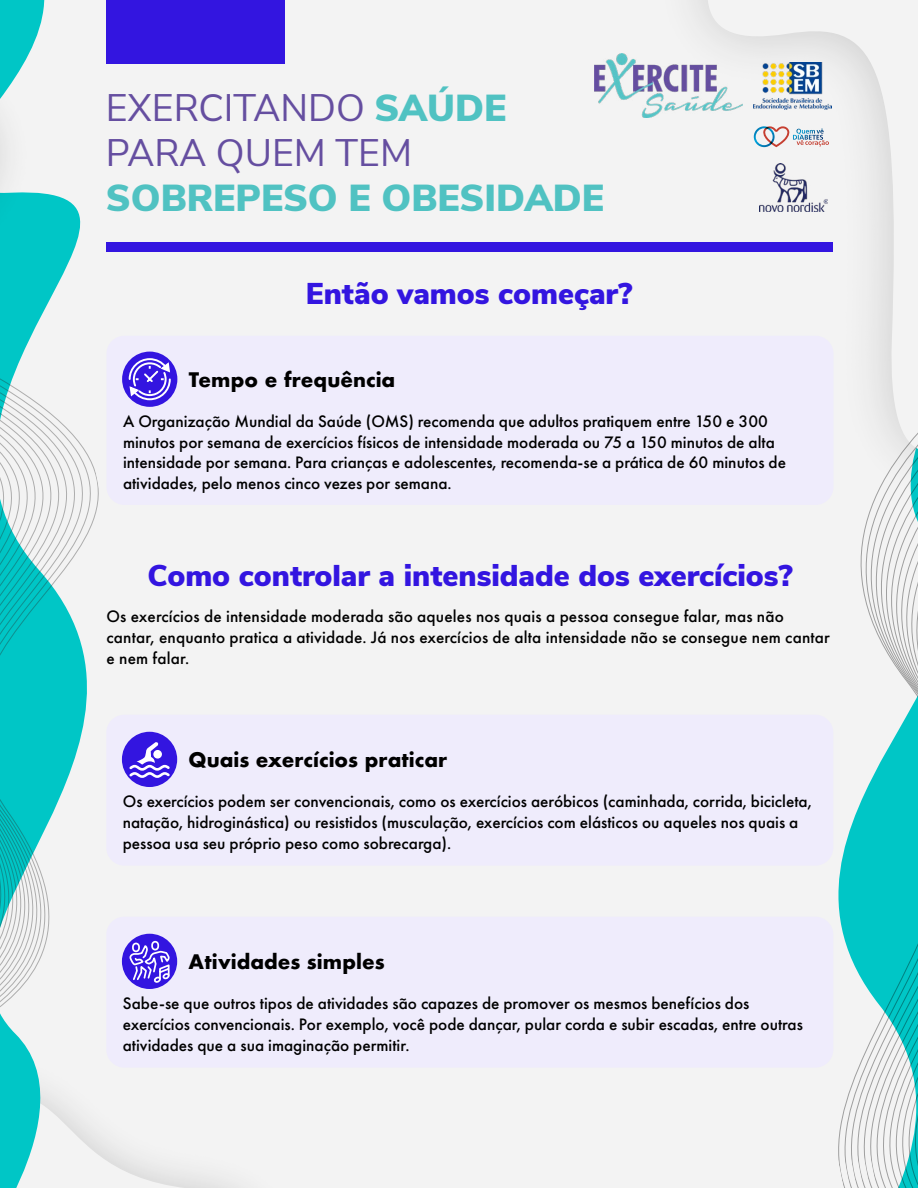
<style>
.page{position:relative;width:918px;height:1188px;background:#f3f3f3}
.page>*{position:absolute;margin:0;border:0;box-sizing:border-box;transform-origin:0 0}
.t1{font:37.5px/45px "Nunito Sans";color:#654ea0}
.t2{font:900 37.5px "Nunito Sans";color:#50c2c2}
.t3{font:900 30px "Nunito Sans";color:#3315e0}
.t4{font:700 19.5px "Futura";color:#000}
.t5{font:500 17.25px/20.7px "Futura PT";color:#000}
.s1{font-weight:900;color:#50c2c2}
</style>
<div class="page">
<svg style="left:592px;top:0;width:302px;height:252px"></svg>
<img style="left:690px;top:237px;width:204px;height:61px">
<svg style="left:838px;top:298px;width:80px;height:890px"></svg>
<img style="left:0;top:251px;width:243px;height:937px">
<svg style="left:0;top:0;width:171px;height:1168px"></svg>
<svg style="left:0;top:67px;width:195px;height:989px"></svg>
<svg style="left:0;top:69px;width:186px;height:986px"></svg>
<svg style="left:0;top:71px;width:177px;height:983px"></svg>
<svg style="left:0;top:74px;width:168px;height:843px"></svg>
<svg style="left:0;top:76px;width:159px;height:977px"></svg>
<svg style="left:0;top:78px;width:150px;height:974px"></svg>
<svg style="left:0;top:80px;width:141px;height:971px"></svg>
<svg style="left:0;top:82px;width:132px;height:835px"></svg>
<svg style="left:0;top:85px;width:123px;height:965px"></svg>
<svg style="left:0;top:87px;width:114px;height:962px"></svg>
<svg style="left:0;top:89px;width:105px;height:959px"></svg>
<svg style="left:0;top:91px;width:96px;height:956px"></svg>
<svg style="left:0;top:94px;width:87px;height:953px"></svg>
<svg style="left:0;top:96px;width:77px;height:950px"></svg>
<svg style="left:0;top:98px;width:68px;height:947px"></svg>
<svg style="left:0;top:100px;width:59px;height:944px"></svg>
<svg style="left:0;top:102px;width:55px;height:941px"></svg>
<svg style="left:0;top:105px;width:51px;height:938px"></svg>
<svg style="left:0;top:107px;width:48px;height:935px"></svg>
<svg style="left:0;top:109px;width:44px;height:932px"></svg>
<img style="left:760px;top:163px;width:68px;height:48px">
<svg style="left:754px;top:126px;width:75px;height:21px"></svg>
<img style="left:753px;top:62px;width:78px;height:48px">
<img style="left:595px;top:53px;width:148px;height:64px">
<div style="left:106px;top:0;width:178px;height:64px;background:#3315e0"></div>
<div style="left:106px;top:242px;width:727px;height:9px;background:#3315e0"></div>
<div style="left:106px;top:917px;width:727px;height:151px;background:#efecfc;border-radius:18px"></div>
<div style="left:122px;top:934px;width:55px;height:55px;background:#3315e0;border-radius:50%"></div>
<svg style="left:128px;top:940px;width:43px;height:44px"></svg>
<div style="left:106px;top:715px;width:727px;height:151px;background:#efecfc;border-radius:18px"></div>
<div style="left:122px;top:732px;width:55px;height:55px;background:#3315e0;border-radius:50%"></div>
<svg style="left:129px;top:742px;width:41px;height:36px"></svg>
<div style="left:106px;top:336px;width:728px;height:169px;background:#efecfc;border-radius:18px"></div>
<div style="left:122px;top:352px;width:55px;height:55px;background:#3315e0;border-radius:50%"></div>
<svg style="left:128px;top:357px;width:44px;height:44px"></svg>
<h1 class="t1" style="left:106px;top:84px;width:402px">EXERCITANDO <span class="s1">SAÚDE<br></span>PARA QUEM TEM</h1>
<h1 class="t2" style="left:106px;top:171px;width:500px">SOBREPESO E OBESIDADE</h1>
<h2 class="t3" style="left:306px;top:272px;width:328px">Então vamos começar?</h2>
<p class="t4" style="left:189px;top:365px;width:208px">Tempo e frequência</p>
<p class="t5" style="left:123px;top:411px;width:665px">A Organização Mundial da Saúde (OMS) recomenda que adultos pratiquem entre 150 e 300 minutos por semana de exercícios físicos de intensidade moderada ou 75 a 150 minutos de alta intensidade por semana. Para crianças e adolescentes, recomenda-se a prática de 60 minutos de atividades, pelo menos cinco vezes por semana.</p>
<h2 class="t3" style="left:147px;top:554px;width:647px">Como controlar a intensidade dos exercícios?</h2>
<p class="t5" style="left:106px;top:606px;width:725px">Os exercícios de intensidade moderada são aqueles nos quais a pessoa consegue falar, mas não cantar, enquanto pratica a atividade. Já nos exercícios de alta intensidade não se consegue nem cantar e nem falar.</p>
<p class="t4" style="left:189px;top:745px;width:260px">Quais exercícios praticar</p>
<p class="t5" style="left:123px;top:791px;width:690px">Os exercícios podem ser convencionais, como os exercícios aeróbicos (caminhada, corrida, bicicleta, natação, hidroginástica) ou resistidos (musculação, exercícios com elásticos ou aqueles nos quais a pessoa usa seu próprio peso como sobrecarga).</p>
<p class="t4" style="left:189px;top:947px;width:198px">Atividades simples</p>
<p class="t5" style="left:123px;top:993px;width:682px">Sabe-se que outros tipos de atividades são capazes de promover os mesmos benefícios dos exercícios convencionais. Por exemplo, você pode dançar, pular corda e subir escadas, entre outras atividades que a sua imaginação permitir.</p>
</div>
